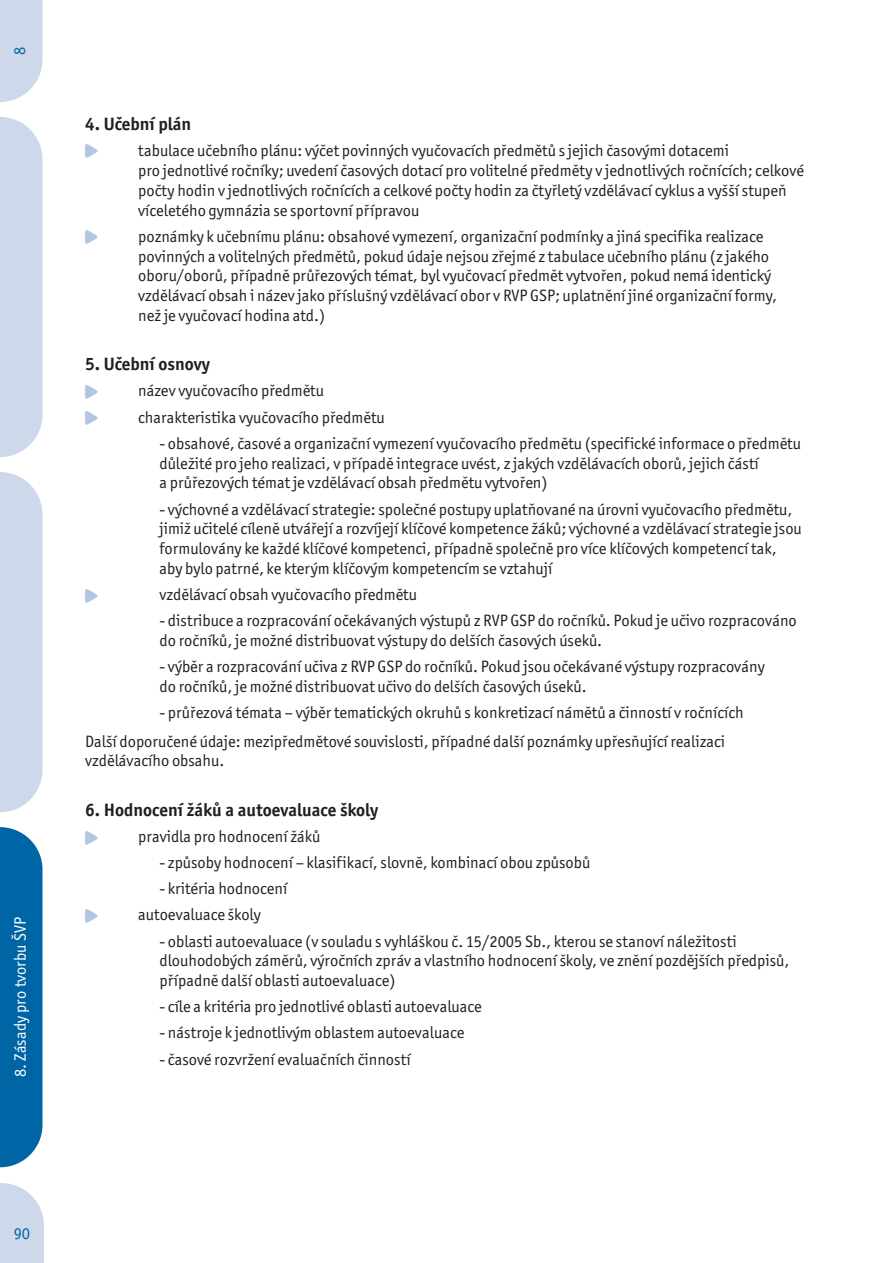
<style>
.page{position:relative;width:893px;height:1263px;background:#fff}
.page>*{position:absolute;margin:0;border:0;box-sizing:border-box;transform-origin:0 0}
.t1{font:700 18px "Officina San Itc TCE";color:#231f20}
.t2{font:16.5px/19.8px "Officina San Itc TCE";color:#231f20}
.t3{font:16.5px "Officina San Itc TCE";color:#fff}
.t4{font:16.5px "Officina San Itc TCE";color:#0065a4}
.t5{font:13.5px/26.2px "Cudlik";color:#b2c6e1}
</style>
<div class="page">
<svg style="left:0;top:1183px;width:44px;height:80px;background:#d2dded"></svg>
<svg style="left:0;top:117px;width:43px;height:340px;background:#d0dbec"></svg>
<svg style="left:0;top:827px;width:43px;height:340px;background:#106ea9"></svg>
<svg style="left:0;top:472px;width:43px;height:340px;background:#d0dbec"></svg>
<svg style="left:0;top:0;width:43px;height:102px;background:#d1dcec"></svg>
<p class="t4" style="left:11px;top:55px;width:10px;rotate:-90deg">8</p>
<p class="t3" style="left:12px;top:1077px;width:161px;rotate:-90deg">8. Zásady pro tvorbu ŠVP</p>
<p class="t1" style="left:85px;top:115px;width:108px">4. Učební plán</p>
<p class="t2" style="left:138px;top:141px;width:667px">tabulace učebního plánu: výčet povinných vyučovacích předmětů s jejich časovými dotacemi<br>pro jednotlivé ročníky; uvedení časových dotací pro volitelné předměty v jednotlivých ročnících; celkové počty hodin v jednotlivých ročnících a celkové počty hodin za čtyřletý vzdělávací cyklus a vyšší stupeň víceletého gymnázia se sportovní přípravou</p>
<p class="t2" style="left:138px;top:227px;width:640px">poznámky k učebnímu plánu: obsahové vymezení, organizační podmínky a jiná specifika realizace povinných a volitelných předmětů, pokud údaje nejsou zřejmé z tabulace učebního plánu (z jakého oboru/oborů, případně průřezových témat, byl vyučovací předmět vytvořen, pokud nemá identický vzdělávací obsah i název jako příslušný vzdělávací obor v RVP GSP; uplatnění jiné organizační formy, než je vyučovací hodina atd.)</p>
<p class="t1" style="left:85px;top:356px;width:126px">5. Učební osnovy</p>
<p class="t2" style="left:138px;top:378px;width:248px;line-height:26.2px">název vyučovacího předmětu charakteristika vyučovacího předmětu</p>
<p class="t2" style="left:159px;top:434px;width:643px">- obsahové, časové a organizační vymezení vyučovacího předmětu (specifické informace o předmětu důležité pro jeho realizaci, v případě integrace uvést, z jakých vzdělávacích oborů, jejich částí<br>a průřezových témat je vzdělávací obsah předmětu vytvořen)</p>
<p class="t2" style="left:159px;top:500px;width:644px">- výchovné a vzdělávací strategie: společné postupy uplatňované na úrovni vyučovacího předmětu, jimiž učitelé cíleně utvářejí a rozvíjejí klíčové kompetence žáků; výchovné a vzdělávací strategie jsou formulovány ke každé klíčové kompetenci, případně společně pro více klíčových kompetencí tak, aby bylo patrné, ke kterým klíčovým kompetencím se vztahují</p>
<p class="t2" style="left:159px;top:585px;width:259px">vzdělávací obsah vyučovacího předmětu</p>
<p class="t2" style="left:159px;top:611px;width:639px">- distribuce a rozpracování očekávaných výstupů z RVP GSP do ročníků. Pokud je učivo rozpracováno do ročníků, je možné distribuovat výstupy do delších časových úseků.</p>
<p class="t2" style="left:159px;top:657px;width:607px">- výběr a rozpracování učiva z RVP GSP do ročníků. Pokud jsou očekávané výstupy rozpracovány do ročníků, je možné distribuovat učivo do delších časových úseků.</p>
<p class="t2" style="left:85px;top:699px;width:660px;line-height:28.3px;text-indent:74px">- průřezová témata – výběr tematických okruhů s konkretizací námětů a činností v ročnících<br>Další doporučené údaje: mezipředmětové souvislosti, případné další poznámky upřesňující realizaci</p>
<p class="t2" style="left:85px;top:751px;width:141px">vzdělávacího obsahu.</p>
<p class="t1" style="left:85px;top:801px;width:295px">6. Hodnocení žáků a autoevaluace školy</p>
<p class="t2" style="left:138px;top:827px;width:184px">pravidla pro hodnocení žáků</p>
<p class="t2" style="left:159px;top:853px;width:432px">- způsoby hodnocení – klasifikací, slovně, kombinací obou způsobů</p>
<p class="t2" style="left:138px;top:876px;width:151px;line-height:26.2px;text-indent:21px">- kritéria hodnocení autoevaluace školy</p>
<p class="t2" style="left:159px;top:932px;width:631px">- oblasti autoevaluace (v souladu s vyhláškou č. 15/2005 Sb., kterou se stanoví náležitosti dlouhodobých záměrů, výročních zpráv a vlastního hodnocení školy, ve znění pozdějších předpisů, případně další oblasti autoevaluace)</p>
<p class="t2" style="left:159px;top:997px;width:324px">- cíle a kritéria pro jednotlivé oblasti autoevaluace</p>
<p class="t2" style="left:159px;top:1023px;width:306px">- nástroje k jednotlivým oblastem autoevaluace</p>
<p class="t2" style="left:159px;top:1050px;width:253px">- časové rozvržení evaluačních činností</p>
<p class="t5" style="left:85px;top:138px;width:14px">A</p>
<p class="t5" style="left:85px;top:224px;width:14px">A</p>
<p class="t5" style="left:85px;top:378px;width:14px">A<br>A</p>
<p class="t5" style="left:85px;top:583px;width:14px">A</p>
<p class="t5" style="left:85px;top:824px;width:14px">A</p>
<p class="t5" style="left:85px;top:903px;width:14px">A</p>
<p class="t4" style="left:14px;top:1225px;width:18px">90</p>
</div>
